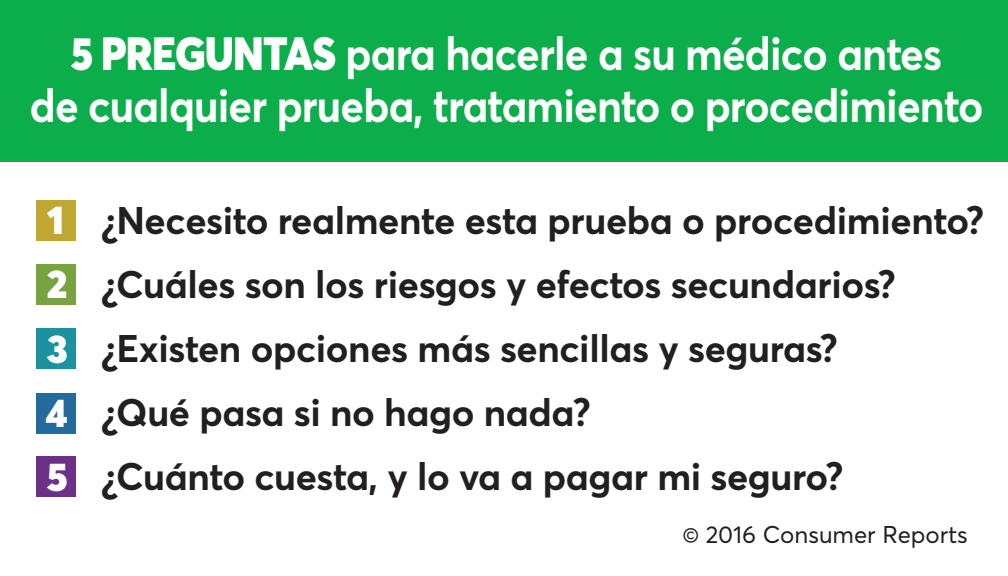
<style>
.page{position:relative;width:1008px;height:576px;background:#fff}
.page>*{position:absolute;margin:0;border:0;box-sizing:border-box;transform-origin:0 0}
.t1{font:700 46px/52px "Averta";letter-spacing:-.02em;color:#fff;text-align:center;scale:.92 1}
.t2{font:900 39.6px "Averta";color:#fff}
.t3{font:700 38px/64px "Averta";letter-spacing:-.01em;color:#231f20}
.t4{font:24px "Averta";color:#231f20}
.s1{font-weight:900}
</style>
<div class="page">
<div style="left:0;top:0;width:1008px;height:162px;background:#0cae4c"></div>
<div style="left:36px;top:329px;width:40px;height:40px;background:#1c919f"></div>
<div style="left:36px;top:456px;width:40px;height:41px;background:#6c3086"></div>
<div style="left:36px;top:264px;width:40px;height:41px;background:#77a440"></div>
<div style="left:36px;top:200px;width:40px;height:41px;background:#c0a731"></div>
<div style="left:36px;top:393px;width:40px;height:41px;background:#226b9c"></div>
<p class="t1" style="left:30px;top:27px;width:1038px"><span class="s1">5 PREGUNTAS</span> para hacerle a su médico antes<br>de cualquier prueba, tratamiento o procedimiento</p>
<p class="t2" style="left:47px;top:194px;width:19px">1</p>
<p class="t2" style="left:47px;top:258px;width:22px">2</p>
<p class="t2" style="left:47px;top:323px;width:22px">3</p>
<p class="t2" style="left:46px;top:387px;width:24px">4</p>
<p class="t2" style="left:47px;top:451px;width:22px">5</p>
<p class="t3" style="left:101px;top:188px;width:885px">¿Necesito realmente esta prueba o procedimiento? ¿Cuáles son los riesgos y efectos secundarios? ¿Existen opciones más sencillas y seguras?<br>¿Qué pasa si no hago nada?<br>¿Cuánto cuesta, y lo va a pagar mi seguro?</p>
<p class="t4" style="left:682px;top:519px;width:287px">© 2016 Consumer Reports</p>
</div>
